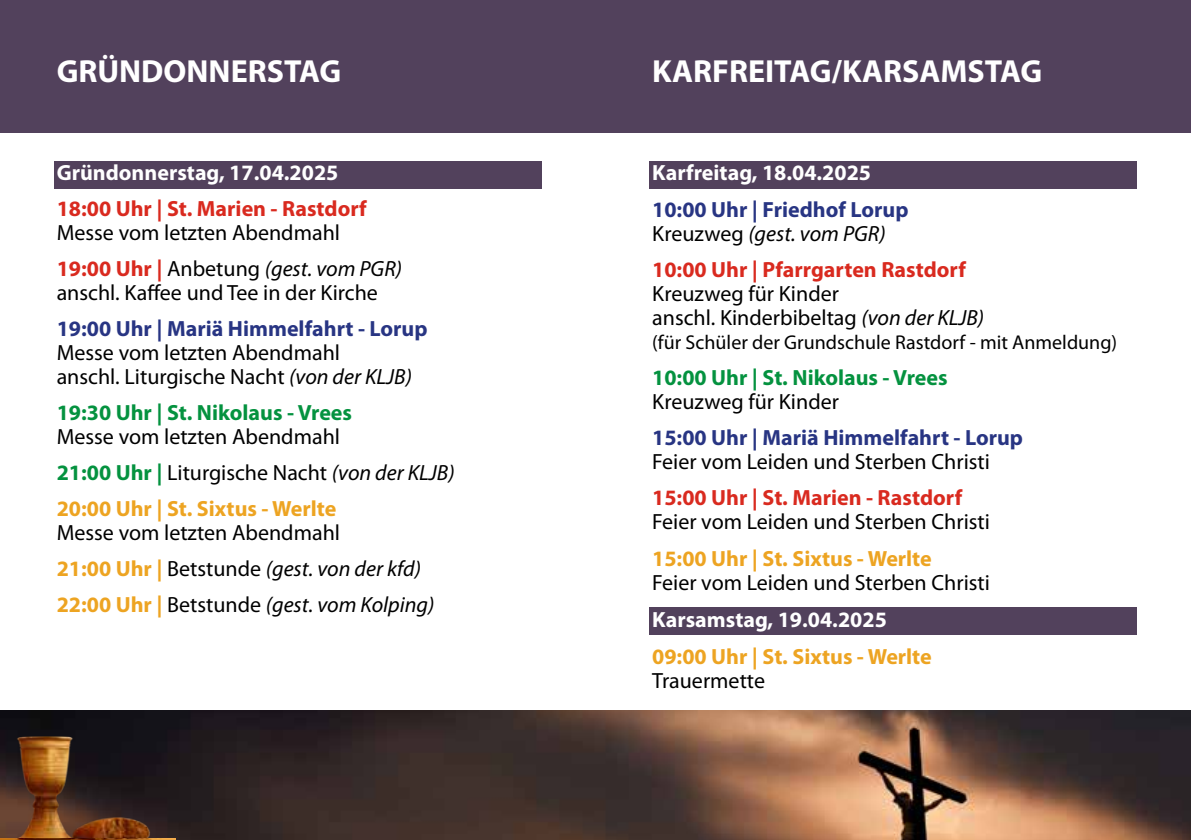
<style>
.page{position:relative;width:1191px;height:840px;background:#fff}
.page>*{position:absolute;margin:0;border:0;box-sizing:border-box;transform-origin:0 0}
.t1{font:700 32px "Myriad Pro";color:#fff}
.t2{font:22px/36px "Myriad Pro";color:#000}
.t3{font:700 22px/24px "Myriad Pro";color:#283583}
.t4{font:700 22px "Myriad Pro";color:#d92a1f}
.t5{font:700 22px "Myriad Pro";color:#fff}
.t6{font:700 22px "Myriad Pro";color:#04923f}
.t7{font:700 22px "Myriad Pro";color:#eda422}
.t8{font:20px "Myriad Pro";color:#000}
.s1{font-weight:700;color:#d92a1f}
.s2{font-style:italic}
.s3{font-weight:700;color:#04923f}
.s4{font-weight:700;color:#eda422}
.s5{font-weight:400;color:#000}
.s6{font-weight:400;font-style:italic;color:#000}
</style>
<div class="page">
<div style="left:595px;top:0;width:596px;height:133px;background:#52415c"></div>
<div style="left:0;top:0;width:595px;height:133px;background:#52415c"></div>
<div style="left:54px;top:161px;width:487px;height:27px;background:#52415c"></div>
<div style="left:649px;top:161px;width:488px;height:27px;background:#52415c"></div>
<div style="left:649px;top:607px;width:488px;height:27px;background:#52415c"></div>
<img style="left:250px;top:710px;width:941px;height:129px">
<img style="left:0;top:710px;width:250px;height:129px">
<img style="left:0;top:838px;width:175px;height:1px">
<h1 class="t1" style="left:57px;top:50px;width:286px">GRÜNDONNERSTAG</h1>
<h1 class="t1" style="left:652px;top:50px;width:391px">KARFREITAG/KARSAMSTAG</h1>
<p class="t5" style="left:57px;top:158px;width:283px">Gründonnerstag, 17.04.2025</p>
<p class="t4" style="left:57px;top:194px;width:311px">18:00 Uhr | St. Marien - Rastdorf</p>
<p class="t2" style="left:57px;top:214px;width:347px">Messe vom letzten Abendmahl<br><span class="s1">19:00 Uhr |</span> Anbetung <span class="s2">(gest. vom PGR)</span></p>
<p class="t2" style="left:57px;top:274px;width:323px">anschl. Kaffee und Tee in der Kirche</p>
<p class="t3" style="left:57px;top:315px;width:372px">19:00 Uhr | Mariä Himmelfahrt - Lorup</p>
<p class="t2" style="left:57px;top:340px;width:357px;line-height:24px">Messe vom letzten Abendmahl<br>anschl. Liturgische Nacht <span class="s2">(von der KLJB)</span></p>
<p class="t6" style="left:57px;top:398px;width:297px">19:30 Uhr | St. Nikolaus - Vrees</p>
<p class="t2" style="left:57px;top:418px;width:399px">Messe vom letzten Abendmahl<br><span class="s3">21:00 Uhr |</span> Liturgische Nacht <span class="s2">(von der KLJB)<br></span><span class="s4">20:00 Uhr | St. Sixtus - Werlte</span></p>
<p class="t2" style="left:57px;top:514px;width:379px">Messe vom letzten Abendmahl<br><span class="s4">21:00 Uhr |</span> Betstunde <span class="s2">(gest. von der kfd)<br></span><span class="s4">22:00 Uhr |</span> Betstunde <span class="s2">(gest. vom Kolping)</span></p>
<p class="t5" style="left:652px;top:158px;width:220px">Karfreitag, 18.04.2025</p>
<p class="t3" style="left:652px;top:197px;width:258px">10:00 Uhr | Friedhof Lorup<br><span class="s5">Kreuzweg</span> <span class="s6">(gest. vom PGR)</span></p>
<p class="t4" style="left:652px;top:255px;width:315px">10:00 Uhr | Pfarrgarten Rastdorf</p>
<p class="t2" style="left:652px;top:281px;width:333px;line-height:24px">Kreuzweg für Kinder<br>anschl. Kinderbibeltag <span class="s2">(von der KLJB)</span></p>
<p class="t8" style="left:652px;top:330px;width:466px">(für Schüler der Grundschule Rastdorf - mit Anmeldung)</p>
<p class="t6" style="left:652px;top:363px;width:297px">10:00 Uhr | St. Nikolaus - Vrees</p>
<p class="t2" style="left:652px;top:383px;width:188px">Kreuzweg für Kinder</p>
<p class="t3" style="left:652px;top:425px;width:372px">15:00 Uhr | Mariä Himmelfahrt - Lorup</p>
<p class="t2" style="left:652px;top:443px;width:339px">Feier vom Leiden und Sterben Christi</p>
<p class="t4" style="left:652px;top:483px;width:311px">15:00 Uhr | St. Marien - Rastdorf</p>
<p class="t2" style="left:652px;top:503px;width:339px">Feier vom Leiden und Sterben Christi</p>
<p class="t7" style="left:652px;top:543px;width:281px">15:00 Uhr | St. Sixtus - Werlte</p>
<p class="t2" style="left:652px;top:563px;width:339px">Feier vom Leiden und Sterben Christi</p>
<p class="t5" style="left:652px;top:604px;width:236px">Karsamstag, 19.04.2025</p>
<p class="t7" style="left:652px;top:641px;width:281px">09:00 Uhr | St. Sixtus - Werlte</p>
<p class="t2" style="left:652px;top:661px;width:114px">Trauermette</p>
</div>
